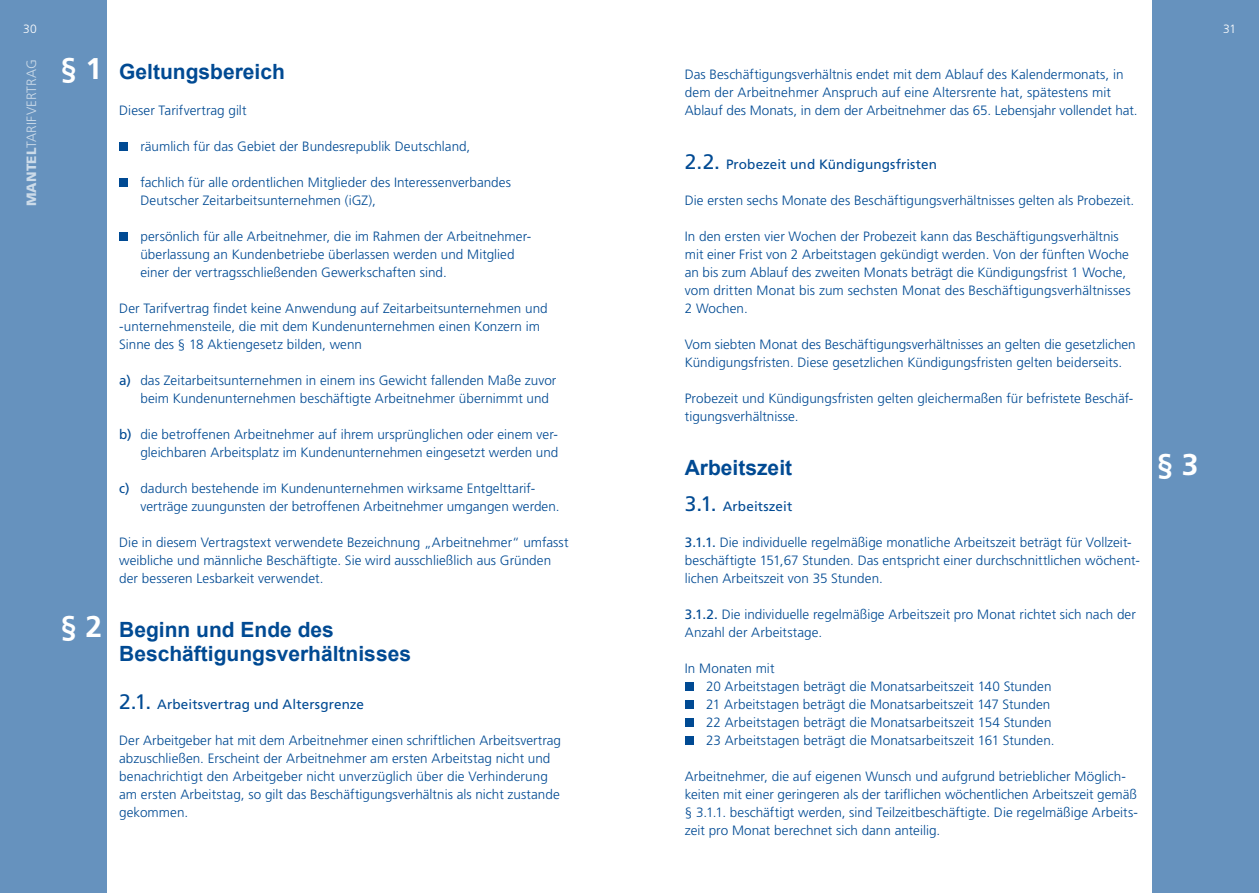
<style>
.page{position:relative;width:1259px;height:893px;background:#fff}
.page>*{position:absolute;margin:0;border:0;box-sizing:border-box;transform-origin:0 0}
.t1{font:700 30px "Frutiger";color:#fff}
.t2{font:700 21px/24px "Arial";color:#004a93}
.t3{font:300 13.5px/18px "Frutiger";letter-spacing:.005em;color:#004a93}
.t4{font:13.5px "Frutiger";letter-spacing:.01em;color:#004a93}
.t5{font:300 13.5px "Frutiger";letter-spacing:.02em;color:#ccdbe9}
.t6{font:300 12px "Frutiger";letter-spacing:.005em;color:#fff}
.s1{font-weight:900}
.s2{font-weight:400}
.s3{font-size:21px}
</style>
<div class="page">
<div style="left:1152px;top:0;width:107px;height:893px;background:#6692be"></div>
<div style="left:0;top:0;width:106px;height:893px;background:#6692be"></div>
<div style="left:119px;top:142px;width:9px;height:9px;background:#004a93"></div>
<div style="left:119px;top:178px;width:9px;height:9px;background:#004a93"></div>
<div style="left:119px;top:232px;width:9px;height:9px;background:#004a93"></div>
<div style="left:685px;top:682px;width:8px;height:9px;background:#004a93"></div>
<div style="left:685px;top:700px;width:8px;height:9px;background:#004a93"></div>
<div style="left:685px;top:718px;width:8px;height:9px;background:#004a93"></div>
<div style="left:685px;top:736px;width:8px;height:9px;background:#004a93"></div>
<p class="t6" style="left:23px;top:22px;width:15px">30</p>
<p class="t5" style="left:24px;top:206px;width:149px;rotate:-90deg"><span class="s1">mantel</span>tar ifvertrag</p>
<p class="t6" style="left:21px;top:218px;width:136px;rotate:-90deg">Entgeltrahmentarifvertrag</p>
<h1 class="t1" style="left:60px;top:51px;width:43px">§ 1</h1>
<h1 class="t1" style="left:60px;top:609px;width:43px">§ 2</h1>
<h2 class="t2" style="left:119px;top:60px;width:167px">Geltungsbereich</h2>
<p class="t3" style="left:119px;top:101px;width:129px">Dieser Tarifvertrag gilt</p>
<p class="t3" style="left:140px;top:137px;width:331px">räumlich für das Gebiet der Bundesrepublik Deutschland,</p>
<p class="t3" style="left:140px;top:173px;width:372px">fachlich für alle ordentlichen Mitglieder des I nteressenverbandes<br>Deutscher Zeitarbeitsunternehmen (iGZ),</p>
<p class="t3" style="left:140px;top:227px;width:392px">persönlich für alle Arbeitnehmer, die im Rahmen der Arbeitnehmer&shy;überlassung an Kundenbetriebe überlassen werden und Mitglied einer der vertragsschließenden Gewerkschaften sind.</p>
<p class="t3" style="left:119px;top:299px;width:430px">Der Tarifvertrag findet keine Anwendung auf Zeitarbeitsunternehmen und -unternehmensteile, die mit dem Kundenunternehmen einen Konzern im<br>Sinne des § 18 Aktiengesetz bilden, wenn</p>
<p class="t3" style="left:140px;top:371px;width:417px;text-indent:-21px"><span class="s2">a)</span> das Zeitarbeitsunternehmen in einem ins Gewicht fallenden Maße zuvor beim Kundenunternehmen beschäftigte Arbeitnehmer übernimmt und</p>
<p class="t3" style="left:119px;top:425px;width:440px;text-align:right"><span class="s2">b)</span> die betroffenen Arbeitnehmer auf ihrem ursprünglichen oder einem ver&shy;gleichbaren Arbeitsplatz im Kundenunternehmen eingesetzt werden und</p>
<p class="t3" style="left:140px;top:479px;width:420px;text-indent:-21px"><span class="s2">c)</span> dadurch bestehende im Kundenunternehmen wirksame Entgelttarif&shy;verträge zuungunsten der betroffenen Arbeitnehmer umgangen werden.</p>
<p class="t3" style="left:119px;top:533px;width:451px">Die in diesem Vertragstext verwendete Bezeichnung „Arbeitnehmer“ umfasst weibliche und männliche Beschäftigte. Sie wird ausschließlich aus Gründen der besseren Lesbarkeit verwendet.</p>
<h2 class="t2" style="left:119px;top:618px;width:293px">Beginn und Ende des<br>Beschäftigungsverhältnisses</h2>
<p class="t4" style="left:119px;top:696px;width:246px"><span class="s3">2.1.</span> Arbeitsvertrag und Altersgrenze</p>
<p class="t3" style="left:119px;top:731px;width:443px">Der Arbeitgeber hat mit dem Arbeitnehmer einen schriftlichen Arbeitsvertrag abzuschließen. Erscheint der Arbeitnehmer am ersten Arbeitstag nicht und benachrichtigt den Arbeitgeber nicht unverzüglich über die Verhinderung am ersten Arbeitstag, so gilt das Beschäftigungsverhältnis als nicht zustande gekommen.</p>
<p class="t3" style="left:685px;top:65px;width:454px">Das Beschäftigungsverhältnis endet mit dem Ablauf des Kalendermonats, in dem der Arbeitnehmer Anspruch auf eine Altersrente hat, spätestens mit<br>Ablauf des Monats, in dem der Arbeitnehmer das 65. Lebensjahr vollendet hat.</p>
<p class="t4" style="left:685px;top:156px;width:254px"><span class="s3">2.2.</span> Probezeit und Kündigungsfristen</p>
<p class="t3" style="left:685px;top:191px;width:451px">Die ersten sechs Monate des Beschäftigungsverhältnisses gelten als Probezeit.</p>
<p class="t3" style="left:685px;top:227px;width:447px">I n den ersten vier Wochen der Probezeit kann das Beschäftigungsverhältnis mit einer Frist von 2 Arbeitstagen gekündigt werden. Von der fünften Woche an bis zum Ablauf des zweiten Monats beträgt die Kündigungsfrist 1 Woche, vom dritten Monat bis zum sechsten Monat des Beschäftigungsverhältnisses 2 Wochen.</p>
<p class="t3" style="left:685px;top:335px;width:452px">Vom siebten Monat des Beschäftigungsverhältnisses an gelten die gesetzlichen<br>Kündigungsfristen. Diese gesetzlichen Kündigungsfristen gelten beiderseits.</p>
<p class="t3" style="left:685px;top:389px;width:450px">Probezeit und Kündigungsfristen gelten gleichermaßen für befristete Beschäf&shy;tigungsverhältnisse.</p>
<h2 class="t2" style="left:685px;top:456px;width:109px">Arbeitszeit</h2>
<p class="t4" style="left:685px;top:498px;width:109px"><span class="s3">3.1.</span> Arbeitszeit</p>
<p class="t3" style="left:685px;top:533px;width:456px"><span class="s2">3.1.1.</span> Die individuelle regelmäßige monatliche Arbeitszeit beträgt für Vollzeit&shy;beschäftigte 151,67 Stunden. Das entspricht einer durchschnittlichen wöchent&shy;lichen Arbeitszeit von 35 Stunden.</p>
<p class="t3" style="left:685px;top:605px;width:452px"><span class="s2">3.1.2.</span> Die individuelle regelmäßige Arbeitszeit pro Monat richtet sich nach der<br>Anzahl der Arbeitstage.</p>
<p class="t3" style="left:706px;top:659px;width:350px;text-indent:-21px">I n Monaten mit<br>20 Arbeitstagen beträgt die Monatsarbeitszeit 140 Stunden 21 Arbeitstagen beträgt die Monatsarbeitszeit 147 Stunden 22 Arbeitstagen beträgt die Monatsarbeitszeit 154 Stunden 23 Arbeitstagen beträgt die Monatsarbeitszeit 161 Stunden.</p>
<p class="t3" style="left:685px;top:767px;width:454px">Arbeitnehmer, die auf eigenen Wunsch und aufgrund betrieblicher Möglich&shy;keiten mit einer geringeren als der tariflichen wöchentlichen Arbeitszeit gemäß § 3.1.1. beschäftigt werden, sind Teilzeitbeschäftigte. Die regelmäßige Arbeits&shy;zeit pro Monat berechnet sich dann anteilig.</p>
<h1 class="t1" style="left:1157px;top:447px;width:43px">§ 3</h1>
<p class="t6" style="left:1223px;top:22px;width:14px">31</p>
</div>
